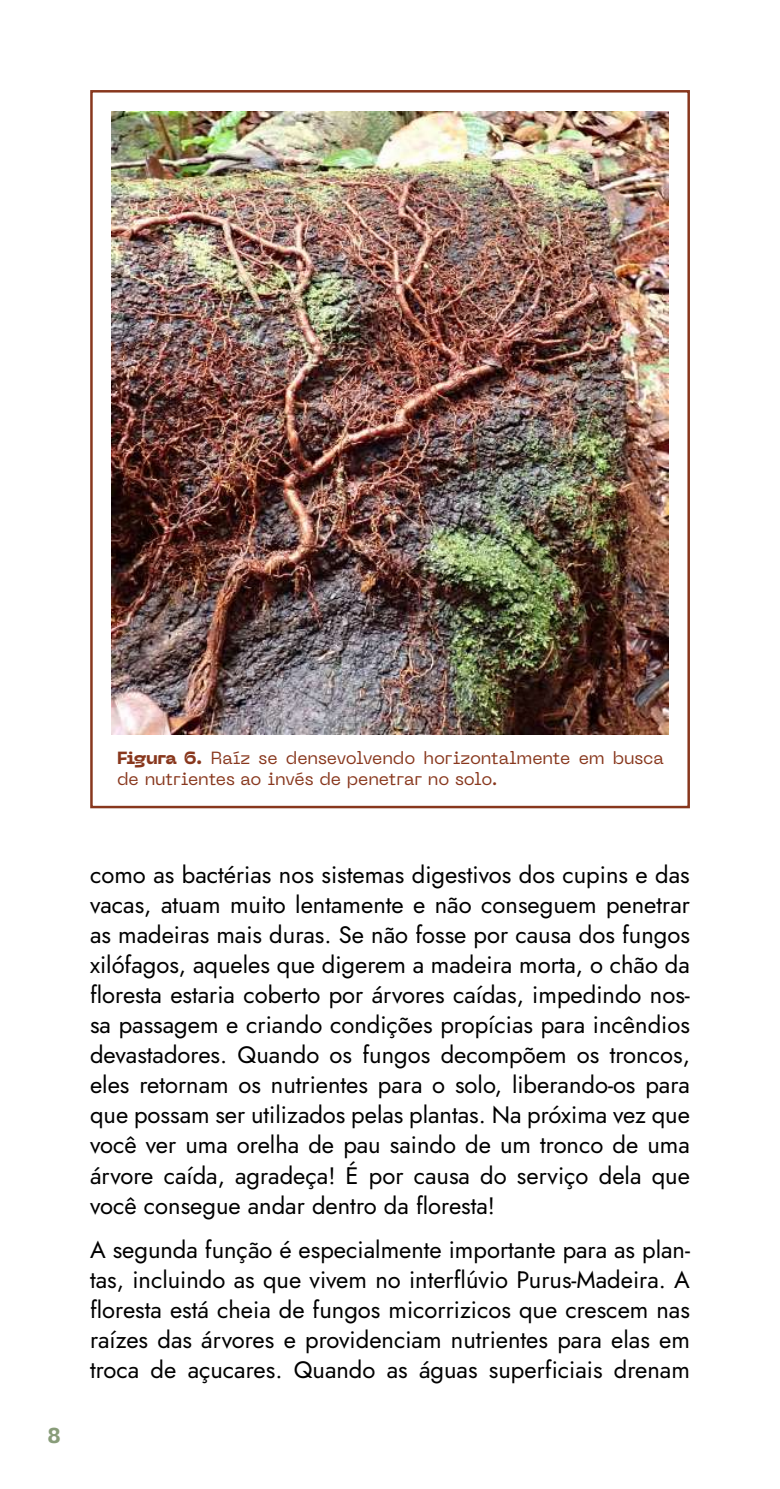
<style>
.page{position:relative;width:780px;height:1489px;background:#fff}
.page>*{position:absolute;margin:0;border:0;box-sizing:border-box;transform-origin:0 0}
.t1{font:23.75px/30px "Jost";color:#000;text-align:justify}
.t2{font:700 22.5px "Faune Text";color:#889c79}
.t3{font:17.5px/21px "PP Neue Machina";letter-spacing:-.01em;color:#88371d}
.s1{font-weight:800}
</style>
<div class="page">
<img style="left:112px;top:111px;width:556px;height:623px">
<p class="t3" style="left:117px;top:747px;width:548px"><span class="s1">Figura 6.</span> Raíz se densevolvendo horizontalmente em busca de nutrientes ao invés de penetrar no solo.</p>
<p class="t2" style="left:47px;top:1419px;width:15px">8</p>
<p class="t1" style="left:90px;top:860px;width:601px">como as bactérias nos sistemas digestivos dos cupins e das vacas, atuam muito lentamente e não conseguem penetrar as madeiras mais duras. Se não fosse por causa dos fungos xilófagos, aqueles que digerem a madeira morta, o chão da floresta estaria coberto por árvores caídas, impedindo nos&shy;sa passagem e criando condições propícias para incêndios devastadores. Quando os fungos decompõem os troncos, eles retornam os nutrientes para o solo, liberando-os para que possam ser utilizados pelas plantas. Na próxima vez que você ver uma orelha de pau saindo de um tronco de uma árvore caída, agradeça! É por causa do serviço dela que você consegue andar dentro da floresta!</p>
<p class="t1" style="left:90px;top:1234px;width:601px">A segunda função é especialmente importante para as plan&shy;tas, incluindo as que vivem no interflúvio Purus-Madeira. A floresta está cheia de fungos micorrizicos que crescem nas raízes das árvores e providenciam nutrientes para elas em troca de açucares. Quando as águas superficiais drenam</p>
</div>
